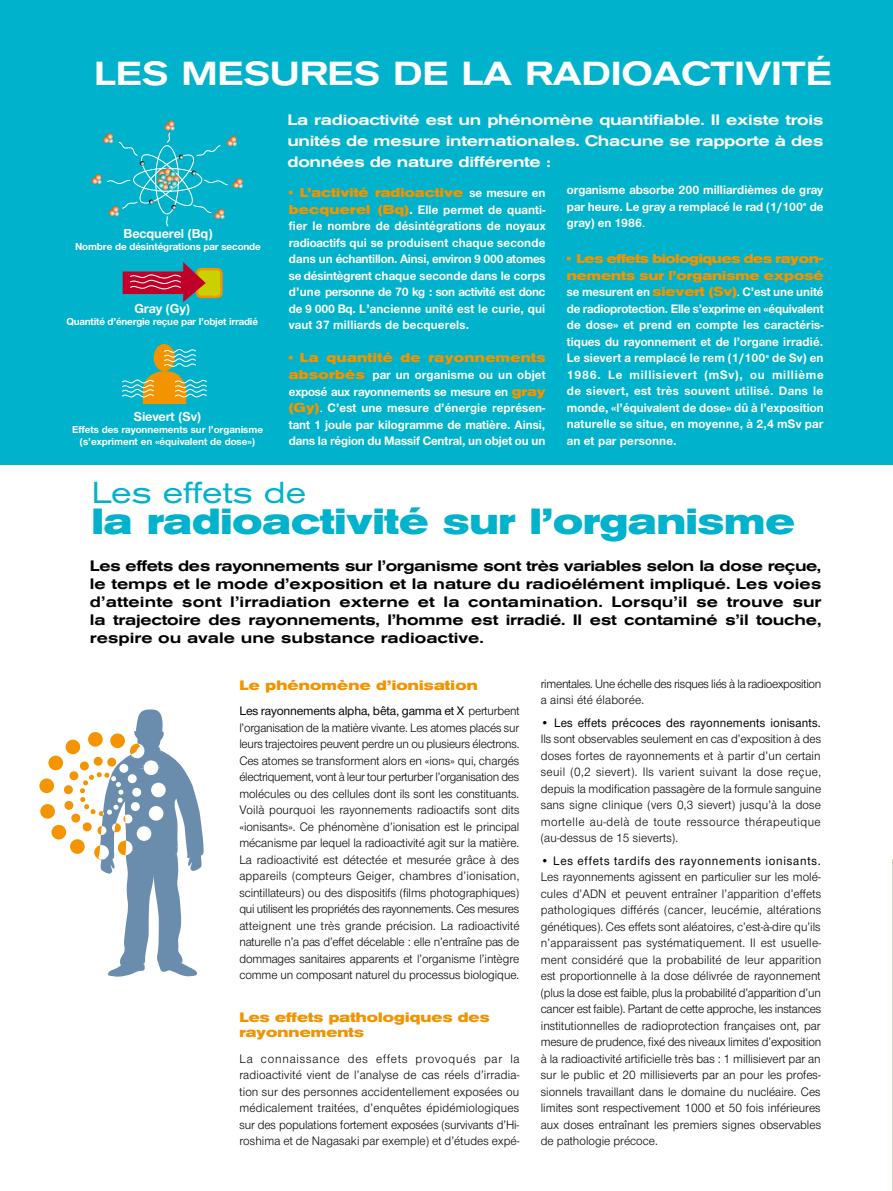
<style>
.page{position:relative;width:893px;height:1191px;background:#fff}
.page>*{position:absolute;margin:0;border:0;box-sizing:border-box;transform-origin:0 0}
.t1{font:700 expanded 36px "Akzidenz Grotesk BQ";color:#00b2cb}
.t2{font:500 expanded 33px "Akzidenz Grotesk BQ";letter-spacing:-.01em;color:#fff}
.t3{font:expanded 30px "Akzidenz Grotesk BQ";color:#00b2cb}
.t4{font:500 expanded 15px/18px "Akzidenz Grotesk BQ";letter-spacing:-.01em;color:#000;text-align:justify}
.t5{font:500 expanded 15px/21px "Akzidenz Grotesk BQ";letter-spacing:-.02em;color:#fff;text-align:justify}
.t6{font:700 expanded 13.5px/15px "Akzidenz Grotesk BQ";letter-spacing:.01em;color:#f29400}
.t7{font:700 13.5px "Nimbus AREVA";letter-spacing:-.01em;color:#fff}
.t8{font:12.75px/16.5px "Nimbus AREVA";letter-spacing:.005em;color:#000;text-align:justify;scale:.95 1}
.t9{font:700 12.75px/16.5px "Nimbus AREVA";color:#fff;text-align:justify}
.t10{font:700 expanded 12.75px/16.5px "Akzidenz Grotesk BQ";letter-spacing:.005em;color:#f29400}
.t11{font:12.75px/16.5px "Nimbus AREVA";letter-spacing:-.02em;color:#000;scale:.95 1}
.t12{font:500 12.75px "Nimbus San Nov";letter-spacing:-.015em;color:#000}
.t13{font:500 12.75px "Nimbus San Nov";letter-spacing:.015em;color:#000;scale:.95 1}
.t14{font:500 12.75px "Nimbus San Nov";letter-spacing:.06em;color:#000;scale:.95 1}
.t15{font:700 expanded 12.75px "Akzidenz Grotesk BQ";letter-spacing:.03em;color:#f29400}
.t16{font:700 10.5px/12px "Nimbus AREVA";letter-spacing:-.01em;color:#fff;text-align:center}
.s1{font-family:"Nimbus AREVA";font-stretch:normal;color:#fff}
.s2{font-family:"Akzidenz Grotesk BQ";font-stretch:expanded;color:#f29400}
.s3{font-family:"Nimbus San Nov";font-weight:500}
.s4{font-family:"Nimbus AREVA";font-weight:400}
</style>
<div class="page">
<div style="left:0;top:0;width:893px;height:465px;background:#00b2cb"></div>
<div style="left:66px;top:739px;width:14px;height:15px;background:#f39400;border-radius:50%"></div>
<div style="left:70px;top:839px;width:15px;height:15px;background:#f39400;border-radius:50%"></div>
<div style="left:52px;top:825px;width:14px;height:14px;background:#f39400;border-radius:50%"></div>
<div style="left:40px;top:804px;width:15px;height:14px;background:#f39400;border-radius:50%"></div>
<div style="left:39px;top:778px;width:15px;height:15px;background:#f39400;border-radius:50%"></div>
<div style="left:48px;top:755px;width:15px;height:15px;background:#f39400;border-radius:50%"></div>
<div style="left:71px;top:813px;width:9px;height:9px;background:#f39400;border-radius:50%"></div>
<div style="left:64px;top:801px;width:9px;height:9px;background:#f39400;border-radius:50%"></div>
<div style="left:64px;top:785px;width:9px;height:9px;background:#f39400;border-radius:50%"></div>
<div style="left:69px;top:771px;width:9px;height:9px;background:#f39400;border-radius:50%"></div>
<svg style="left:80px;top:709px;width:124px;height:267px"></svg>
<svg style="left:91px;top:120px;width:153px;height:107px"></svg>
<div style="left:154px;top:344px;width:21px;height:27px;background:#f29400;border-radius:50%"></div>
<div style="left:143px;top:371px;width:43px;height:65px;background:#f29400;border-radius:21px"></div>
<div style="left:126px;top:404px;width:77px;height:38px;background:#00b2cb"></div>
<svg style="left:122px;top:378px;width:32px;height:20px"></svg>
<svg style="left:175px;top:378px;width:32px;height:20px"></svg>
<svg style="left:164px;top:347px;width:32px;height:21px"></svg>
<div style="left:197px;top:269px;width:24px;height:28px;background:#c9d200;border-radius:4px"></div>
<div style="left:196px;top:268px;width:27px;height:30px;border:3px solid #f29400;border-radius:4px"></div>
<svg style="left:123px;top:262px;width:83px;height:40px"></svg>
<h2 class="t2" style="left:94px;top:55px;width:739px">Les mesures de la radioactivité</h2>
<p class="t5" style="left:287px;top:109px;width:538px">La radioactivité est un phénomène quantifiable. I l existe trois unités de mesure internationales. Chacune se rapporte à des données de nature différente :</p>
<p class="t10" style="left:289px;top:185px;width:258px">• L’activité radioactive <span class="s1">se mesure en</span></p>
<p class="t9" style="left:289px;top:201px;width:258px"><span class="s2">becquerel (Bq)</span>. Elle permet de quanti&shy;fier le nombre de désintégrations de noyaux radioactifs qui se produisent chaque seconde dans un échantillon. Ainsi, environ 9 000 atomes se désintègrent chaque seconde dans le corps d’une personne de 70 kg : son activité est donc de 9 000 Bq. L’ancienne unité est le curie, qui vaut 37 milliards de becquerels.</p>
<p class="t15" style="left:289px;top:351px;width:258px">• La quantité de rayonnements</p>
<p class="t9" style="left:289px;top:366px;width:258px"><span class="s2">absorbés</span> par un organisme ou un objet exposé aux rayonnements se mesure en <span class="s2">gray (Gy)</span><span class="s3">.</span> C’est une mesure d’énergie représen&shy;tant 1 joule par kilogramme de matière. Ainsi, dans la région du Massif Central, un objet ou un</p>
<p class="t9" style="left:567px;top:182px;width:258px">organisme absorbe 200 milliardièmes de gray par heure. Le gray a remplacé le rad (1/100<sup>e</sup> de gray) en 1986<span class="s3">.</span></p>
<p class="t10" style="left:567px;top:251px;width:258px">• Les effets biologiques des rayon&shy;nements sur l’organisme exposé</p>
<p class="t9" style="left:567px;top:284px;width:258px">se mesurent en <span class="s2">sievert (Sv)</span><span class="s3">.</span> C’est une unité de radioprotection. Elle s’exprime en «équivalent de dose» et prend en compte les caractéris&shy;tiques du rayonnement et de l’organe irradié.<br>Le sievert a remplacé le rem (1/100<sup>e</sup> de Sv) en 1986. Le millisievert (mSv), ou millième de sievert, est très souvent utilisé. Dans le monde, «l’équivalent de dose» dû à l’exposition naturelle se situe, en moyenne, à 2,4 mSv par an et par personne.</p>
<p class="t7" style="left:124px;top:225px;width:91px">Becquerel (Bq)</p>
<p class="t16" style="left:75px;top:240px;width:187px">Nombre de désintégrations par seconde</p>
<p class="t7" style="left:135px;top:300px;width:57px">Gray (Gy)</p>
<p class="t16" style="left:67px;top:315px;width:193px">Quantité d’énergie reçue par l’objet irradié</p>
<p class="t7" style="left:134px;top:408px;width:69px">Sievert (Sv)</p>
<p class="t16" style="left:72px;top:423px;width:192px">Effets des rayonnements sur l’organisme (s’expriment en «équivalent de dose»)</p>
<h3 class="t3" style="left:92px;top:475px;width:216px">Les effets de</h3>
<h1 class="t1" style="left:92px;top:501px;width:704px">la radioactivité sur l’organisme</h1>
<p class="t4" style="left:90px;top:557px;width:733px">Les effets des rayonnements sur l’organisme sont très variables selon la dose reçue, le temps et le mode d’exposition et la nature du radioélément impliqué. Les voies d’atteinte sont l’irradiation externe et la contamination. Lorsqu’il se trouve sur la trajectoire des rayonnements, l’homme est irradié. I l est contaminé s’il touche, respire ou avale une substance radioactive.</p>
<p class="t6" style="left:239px;top:677px;width:240px">Le phénomène d’ionisation</p>
<p class="t12" style="left:239px;top:703px;width:282px">Les rayonnements alpha, bêta, gamma et X <span class="s4">perturbent</span></p>
<p class="t8" style="left:239px;top:719px;width:296px">l’organisation de la matière vivante. Les atomes placés sur leurs trajectoires peuvent perdre un ou plusieurs électrons.<br>Ces atomes se transforment alors en «ions» qui, chargés électriquement, vont à leur tour perturber l’organisation des molécules ou des cellules dont ils sont les constituants.<br>Voilà pourquoi les rayonnements radioactifs sont dits «ionisants». Ce phénomène d’ionisation est le principal mécanisme par lequel la radioactivité agit sur la matière.<br>La radioactivité est détectée et mesurée grâce à des appareils (compteurs Geiger, chambres d’ionisation, scintillateurs) ou des dispositifs (films photographiques) qui utilisent les propriétés des rayonnements. Ces mesures atteignent une très grande précision. La radioactivité naturelle n’a pas d’effet décelable : elle n’entraîne pas de dommages sanitaires apparents et l’organisme l’intègre comme un composant naturel du processus biologique.</p>
<p class="t6" style="left:239px;top:1010px;width:252px">Les effets pathologiques des rayonnements</p>
<p class="t8" style="left:239px;top:1050px;width:297px">La connaissance des effets provoqués par la radioactivité vient de l’analyse de cas réels d’irradia&shy;tion sur des personnes accidentellement exposées ou médicalement traitées, d’enquêtes épidémiologiques sur des populations fortement exposées (survivants d’Hi&shy;roshima et de Nagasaki par exemple) et d’études expé-</p>
<p class="t11" style="left:541px;top:675px;width:297px">rimentales. Une échelle des risques liés à la radioexposition a ainsi été élaborée.</p>
<p class="t13" style="left:541px;top:715px;width:296px"><span class="s4">•</span> Les effets précoces des rayonnements ionisants.</p>
<p class="t8" style="left:541px;top:731px;width:297px">Ils sont observables seulement en cas d’exposition à des doses fortes de rayonnements et à partir d’un certain seuil (0,2 sievert). Ils varient suivant la dose reçue, depuis la modification passagère de la formule sanguine sans signe clinique (vers 0,3 sievert) jusqu’à la dose mortelle au-delà de toute ressource thérapeutique (au-dessus de 15 sieverts).</p>
<p class="t14" style="left:541px;top:853px;width:296px"><span class="s4">•</span> Les effets tardifs des rayonnements ionisants.</p>
<p class="t8" style="left:541px;top:869px;width:297px">Les rayonnements agissent en particulier sur les molé&shy;cules d’ADN et peuvent entraîner l’apparition d’effets pathologiques différés (cancer, leucémie, altérations génétiques). Ces effets sont aléatoires, c’est-à-dire qu’ils n’apparaissent pas systématiquement. Il est usuelle&shy;ment considéré que la probabilité de leur apparition est proportionnelle à la dose délivrée de rayonnement (plus la dose est faible, plus la probabilité d’apparition d’un cancer est faible). Partant de cette approche, les instances institutionnelles de radioprotection françaises ont, par mesure de prudence, fixé des niveaux limites d’exposition à la radioactivité artificielle très bas : 1 millisievert par an sur le public et 20 millisieverts par an pour les profes&shy;sionnels travaillant dans le domaine du nucléaire. Ces limites sont respectivement 1000 et 50 fois inférieures aux doses entraînant les premiers signes observables de pathologie précoce.</p>
</div>
